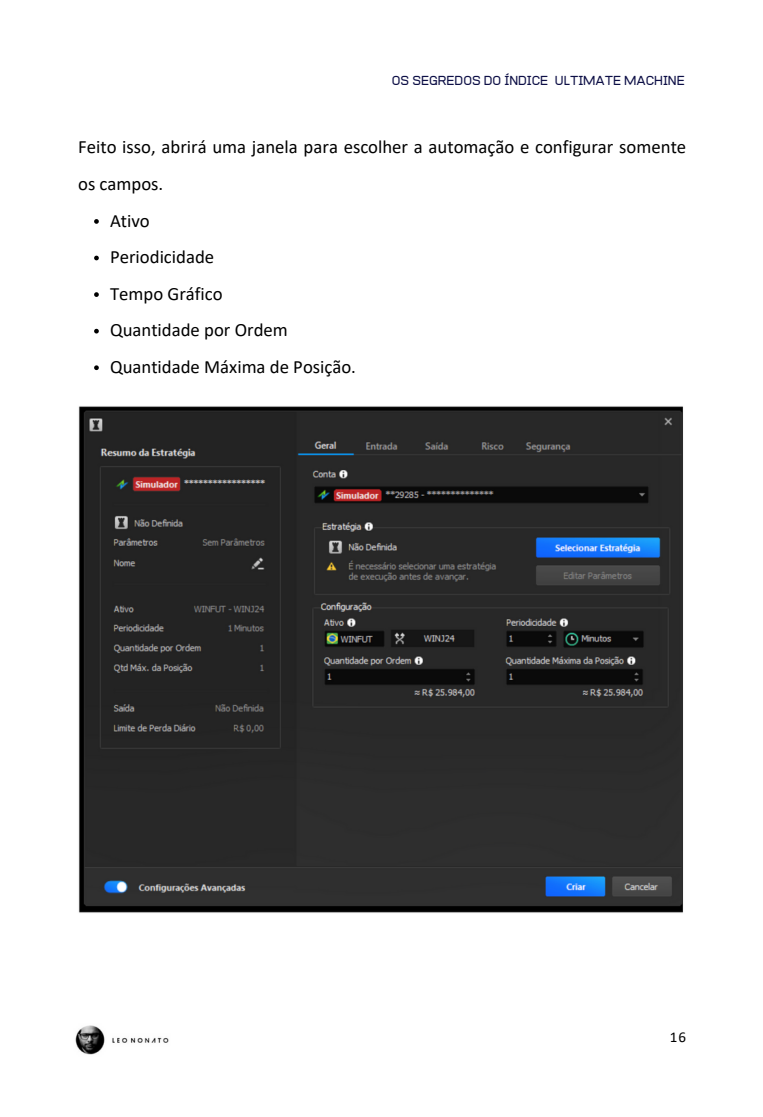
<style>
.page{position:relative;width:763px;height:1117px;background:#fff}
.page>*{position:absolute;margin:0;border:0;box-sizing:border-box;transform-origin:0 0}
.t1{font:18.75px "Calibri";color:#000}
.t2{font:15px "Calibri";color:#000}
.t3{font:500 10.75px "ADA Hybrid";letter-spacing:.055em;color:#0d0f46}
</style>
<div class="page">
<img style="left:75px;top:1025px;width:94px;height:30px">
<img style="left:78px;top:406px;width:605px;height:507px">
<svg style="left:94px;top:219px;width:5px;height:5px"></svg>
<svg style="left:94px;top:256px;width:5px;height:4px"></svg>
<svg style="left:94px;top:292px;width:5px;height:5px"></svg>
<svg style="left:94px;top:329px;width:5px;height:4px"></svg>
<svg style="left:94px;top:365px;width:5px;height:5px"></svg>
<p class="t3" style="left:392px;top:76px;width:294px">OS SEGREDOS DO ÍNDICE ULTIMATE MACHINE</p>
<p class="t1" style="left:78px;top:139px;width:609px">Feito isso, abrirá uma janela para escolher a automação e configurar somente</p>
<p class="t1" style="left:78px;top:176px;width:87px">os campos.</p>
<p class="t1" style="left:110px;top:212px;width:41px">Ativo</p>
<p class="t1" style="left:110px;top:249px;width:106px">Periodicidade</p>
<p class="t1" style="left:110px;top:286px;width:114px">Tempo Gráfico</p>
<p class="t1" style="left:110px;top:322px;width:179px">Quantidade por Ordem</p>
<p class="t1" style="left:110px;top:359px;width:247px">Quantidade Máxima de Posição.</p>
<p class="t2" style="left:669px;top:1030px;width:18px">16</p>
</div>
